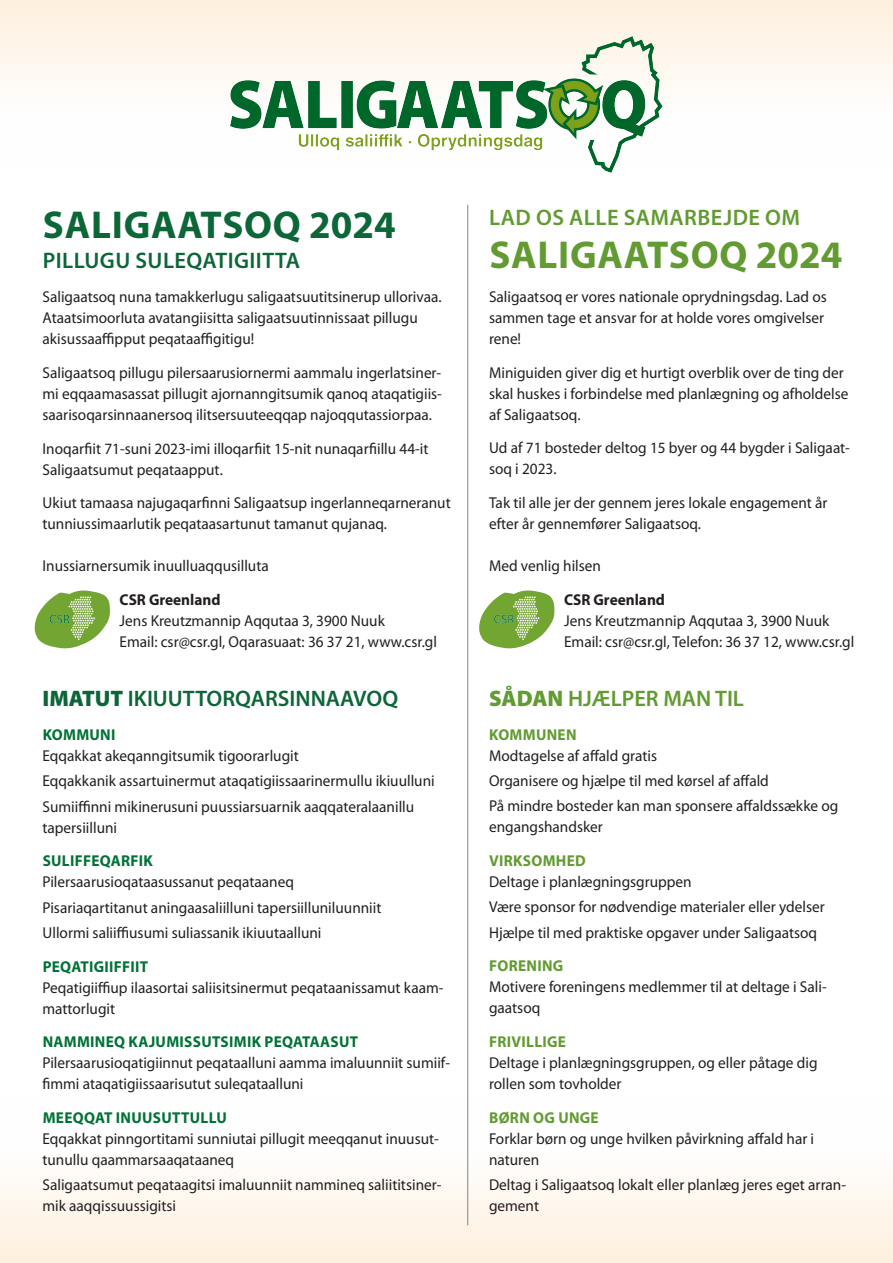
<style>
.page{position:relative;width:893px;height:1263px;background:#fff}
.page>*{position:absolute;margin:0;border:0;box-sizing:border-box;transform-origin:0 0}
.overskrift{font:700 39px "Myriad Pro";letter-spacing:.02em;color:#0c6638}
.overskrift-2{font:700 39px "Myriad Pro";letter-spacing:.02em;color:#629b31}
.overskrift-3{font:600 22.5px "Myriad Pro";color:#0c6638}
.overskrift-4{font:600 22.5px "Myriad Pro";letter-spacing:.02em;color:#0c6638}
.overskrift-5{font:600 22.5px "Myriad Pro";letter-spacing:.02em;color:#629b31}
.overskrift-6{font:600 22.5px "Myriad Pro";color:#629b31}
.Broedtekst{font:15.75px/21px "Myriad Pro";color:#231f20}
.Mellemrubrik{font:700 15.75px "Myriad Pro";letter-spacing:.02em;color:#629b31}
.Mellemrubrik-2{font:700 15.75px "Myriad Pro";letter-spacing:.02em;color:#007236}
.s1{font-weight:700}
.s2{font-weight:900}
.s3{font-weight:700;color:#007236}
</style>
<div class="page">
<div style="left:0;top:0;width:893px;height:166px;background:linear-gradient(to bottom,#fef1e0,#feffff)"></div>
<div style="left:0;top:1097px;width:893px;height:166px;background:linear-gradient(to bottom,#feffff,#fef1e0)"></div>
<img style="left:230px;top:36px;width:433px;height:136px">
<hr style="left:467px;top:205px;width:1px;height:1020px;background:#748990">
<svg style="left:35px;top:590px;width:75px;height:58px"></svg>
<svg style="left:479px;top:590px;width:75px;height:58px"></svg>
<p class="overskrift" style="left:43px;top:203px;width:354px">SALIGAATSOQ 2024</p>
<p class="overskrift-4" style="left:43px;top:246px;width:259px">PILLUGU SULEQATIGIITTA</p>
<p class="Broedtekst" style="left:43px;top:286px;width:401px">Saligaatsoq nuna tamakkerlugu saligaatsuutitsinerup ullorivaa.<br>Ataatsimoorluta avatangiisitta saligaatsuutinnissaat pillugu akisussaaffipput peqataaffigitigu!</p>
<p class="Broedtekst" style="left:43px;top:362px;width:401px;text-align:justify">Saligaatsoq pillugu pilersaarusiornermi aammalu ingerlatsiner&shy;mi eqqaamasassat pillugit ajornanngitsumik qanoq ataqatigiis&shy;saarisoqarsinnaanersoq ilitsersuuteeqqap najoqqutassiorpaa.</p>
<p class="Broedtekst" style="left:43px;top:438px;width:387px">Inoqarfiit 71-suni 2023-imi illoqarfiit 15-nit nunaqarfiillu 44-it<br>Saligaatsumut peqataapput.</p>
<p class="Broedtekst" style="left:43px;top:493px;width:410px">Ukiut tamaasa najugaqarfinni Saligaatsup ingerlanneqarneranut tunniussimaarlutik peqataasartunut tamanut qujanaq.</p>
<p class="Broedtekst" style="left:43px;top:556px;width:228px">Inussiarnersumik inuulluaqqusilluta</p>
<p class="Broedtekst" style="left:120px;top:590px;width:319px"><span class="s1">CSR Greenland<br></span>Jens Kreutzmannip Aqqutaa 3, 3900 Nuuk<br>Email: csr@csr.gl, Oqarasuaat: 36 37 21, www.csr.gl</p>
<p class="overskrift-3" style="left:43px;top:684px;width:357px"><span class="s2">IMATUT</span> IKIUUTTORQARSINNAAVOQ</p>
<p class="Mellemrubrik-2" style="left:43px;top:726px;width:74px">KOMMUNI</p>
<p class="Broedtekst" style="left:43px;top:746px;width:258px">Eqqakkat akeqanngitsumik tigoorarlugit</p>
<p class="Broedtekst" style="left:43px;top:771px;width:394px">Eqqakkanik assartuinermut ataqatigiissaarinermullu ikiuulluni</p>
<p class="Broedtekst" style="left:43px;top:796px;width:373px">Sumiiffinni mikinerusuni puussiarsuarnik aaqqateralaanillu tapersiilluni</p>
<p class="Broedtekst" style="left:43px;top:851px;width:253px"><span class="s3">SULIFFEQARFIK<br></span>Pilersaarusioqataasussanut peqataaneq</p>
<p class="Broedtekst" style="left:43px;top:897px;width:340px">Pisariaqartitanut aningaasaliilluni tapersiilluniluunniit</p>
<p class="Broedtekst" style="left:43px;top:922px;width:280px">Ullormi saliiffiusumi suliassanik ikiuutaalluni</p>
<p class="Broedtekst" style="left:43px;top:956px;width:402px"><span class="s3">PEQATIGIIFFIIT<br></span>Peqatigiiffiup ilaasortai saliisitsinermut peqataanissamut kaam&shy;mattorlugit</p>
<p class="Broedtekst" style="left:43px;top:1032px;width:409px"><span class="s3">NAMMINEQ KAJUMISSUTSIMIK PEQATAASUT<br></span>Pilersaarusioqatigiinnut peqataalluni aamma imaluunniit sumiif&shy;fimmi ataqatigiissaarisutut suleqataalluni</p>
<p class="Mellemrubrik-2" style="left:43px;top:1109px;width:186px">MEEQQAT INUUSUTTULLU</p>
<p class="Broedtekst" style="left:43px;top:1129px;width:398px">Eqqakkat pinngortitami sunniutai pillugit meeqqanut inuusut&shy;tunullu qaammarsaaqataaneq</p>
<p class="Broedtekst" style="left:43px;top:1175px;width:400px">Saligaatsumut peqataagitsi imaluunniit nammineq saliititsiner&shy;mik aaqqissuussigitsi</p>
<p class="overskrift-5" style="left:489px;top:203px;width:312px">LAD OS ALLE SAMARBEJDE OM</p>
<p class="overskrift-2" style="left:489px;top:233px;width:354px">SALIGAATSOQ 2024</p>
<p class="Broedtekst" style="left:489px;top:286px;width:339px">Saligaatsoq er vores nationale oprydningsdag. Lad os sammen tage et ansvar for at holde vores omgivelser rene!</p>
<p class="Broedtekst" style="left:489px;top:362px;width:361px">Miniguiden giver dig et hurtigt overblik over de ting der skal huskes i forbindelse med planlægning og afholdelse af Saligaatsoq.</p>
<p class="Broedtekst" style="left:489px;top:438px;width:362px">Ud af 71 bosteder deltog 15 byer og 44 bygder i Saligaat&shy;soq i 2023.</p>
<p class="Broedtekst" style="left:489px;top:493px;width:340px">Tak til alle jer der gennem jeres lokale engagement år efter år gennemfører Saligaatsoq.</p>
<p class="Broedtekst" style="left:489px;top:556px;width:114px">Med venlig hilsen</p>
<p class="Broedtekst" style="left:564px;top:589px;width:292px"><span class="s1">CSR Greenland<br></span>Jens Kreutzmannip Aqqutaa 3, 3900 Nuuk<br>Email: csr@csr.gl, Telefon: 36 37 12, www.csr.gl</p>
<p class="overskrift-6" style="left:489px;top:684px;width:256px"><span class="s2">SÅDAN</span> HJÆLPER MAN TIL</p>
<p class="Mellemrubrik" style="left:489px;top:726px;width:89px">KOMMUNEN</p>
<p class="Broedtekst" style="left:489px;top:745px;width:170px">Modtagelse af affald gratis</p>
<p class="Broedtekst" style="left:489px;top:771px;width:281px">Organisere og hjælpe til med kørsel af affald</p>
<p class="Broedtekst" style="left:489px;top:796px;width:351px">På mindre bosteder kan man sponsere affaldssække og engangshandsker</p>
<p class="Mellemrubrik" style="left:489px;top:852px;width:98px">VIRKSOMHED</p>
<p class="Broedtekst" style="left:489px;top:872px;width:204px">Deltage i planlægningsgruppen</p>
<p class="Broedtekst" style="left:489px;top:897px;width:337px">Være sponsor for nødvendige materialer eller ydelser</p>
<p class="Broedtekst" style="left:489px;top:922px;width:330px">Hjælpe til med praktiske opgaver under Saligaatsoq</p>
<p class="Mellemrubrik" style="left:489px;top:957px;width:76px">FORENING</p>
<p class="Broedtekst" style="left:489px;top:977px;width:339px">Motivere foreningens medlemmer til at deltage i Sali&shy;gaatsoq</p>
<p class="Mellemrubrik" style="left:489px;top:1033px;width:78px">FRIVILLIGE</p>
<p class="Broedtekst" style="left:489px;top:1053px;width:330px">Deltage i planlægningsgruppen, og eller påtage dig rollen som tovholder</p>
<p class="Mellemrubrik" style="left:489px;top:1109px;width:111px">BØRN OG UNGE</p>
<p class="Broedtekst" style="left:489px;top:1128px;width:327px">Forklar børn og unge hvilken påvirkning affald har i naturen</p>
<p class="Broedtekst" style="left:489px;top:1175px;width:359px">Deltag i Saligaatsoq lokalt eller planlæg jeres eget arran&shy;gement</p>
</div>
